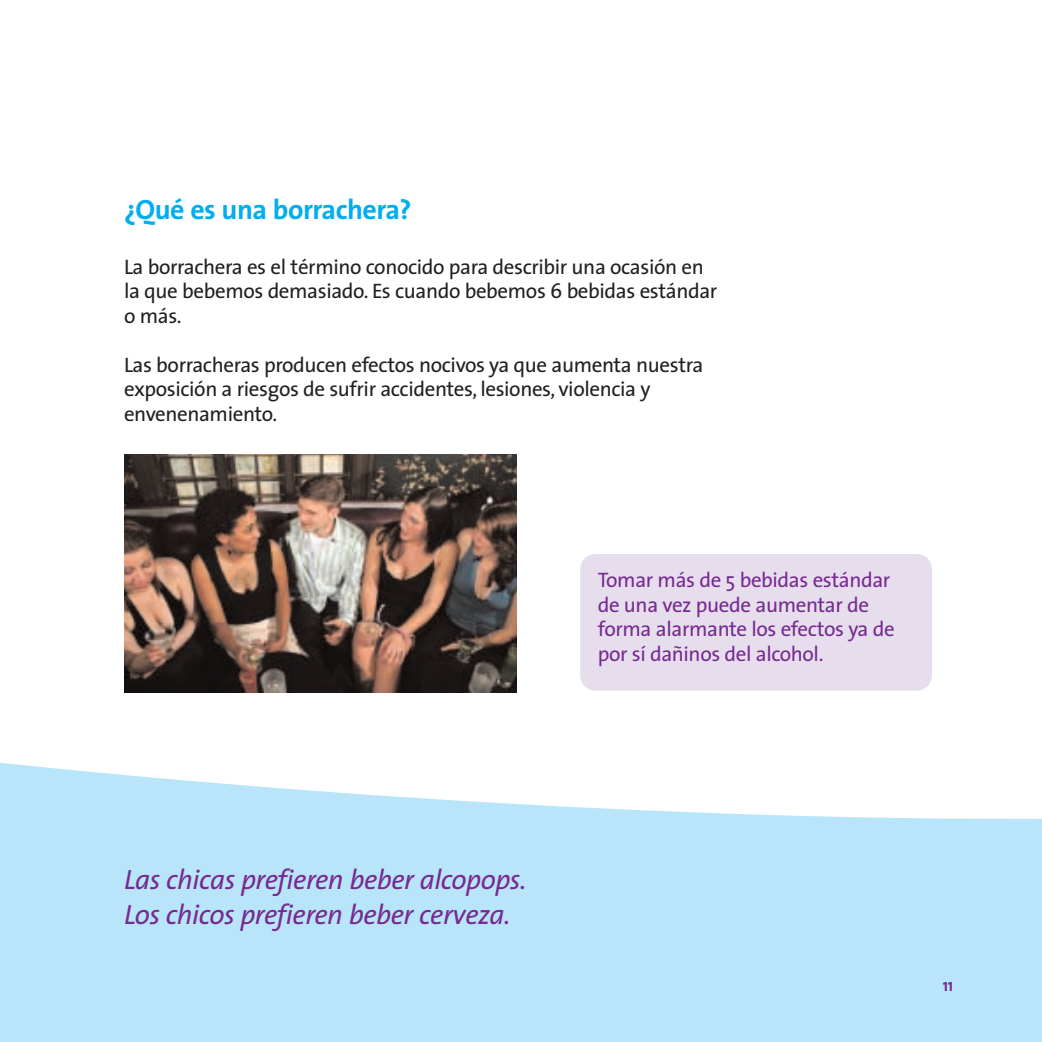
<style>
.page{position:relative;width:1042px;height:1042px;background:#fff}
.page>*{position:absolute;margin:0;border:0;box-sizing:border-box;transform-origin:0 0}
.t1{font:italic 28px/35px "The Sans";letter-spacing:-.02em;color:#772a91}
.t2{font:700 28px "The Sans";letter-spacing:-.02em;color:#00aeef}
.t3{font:21px/24.5px "The Sans";letter-spacing:-.02em;color:#231f20}
.t4{font:21px/24.5px "The Sans";letter-spacing:-.02em;color:#772a91}
.t5{font:700 17.5px "The Sans";color:#772a91;scale:.9 1}
</style>
<div class="page">
<img style="left:124px;top:455px;width:392px;height:231px">
<svg style="left:0;top:686px;width:1042px;height:356px;fill:#b9e5fa"></svg>
<div style="left:580px;top:554px;width:352px;height:136px;background:#e6dded;border-radius:15px"></div>
<h1 class="t2" style="left:124px;top:199px;width:289px">¿Qué es una borrachera?</h1>
<p class="t3" style="left:124px;top:256px;width:595px">La borrachera es el término conocido para describir una ocasión en la que bebemos demasiado. Es cuando bebemos 6 bebidas estándar o más.</p>
<p class="t3" style="left:124px;top:354px;width:581px">Las borracheras producen efectos nocivos ya que aumenta nuestra exposición a riesgos de sufrir accidentes, lesiones, violencia y envenenamiento.</p>
<p class="t4" style="left:598px;top:570px;width:298px">Tomar más de 5 bebidas estándar de una vez puede aumentar de forma alarmante los efectos ya de por sí dañinos del alcohol.</p>
<h1 class="t1" style="left:124px;top:865px;width:404px">Las chicas prefieren beber alcopops.<br>Los chicos prefieren beber cerveza.</h1>
<p class="t5" style="left:943px;top:978px;width:13px">11</p>
</div>
